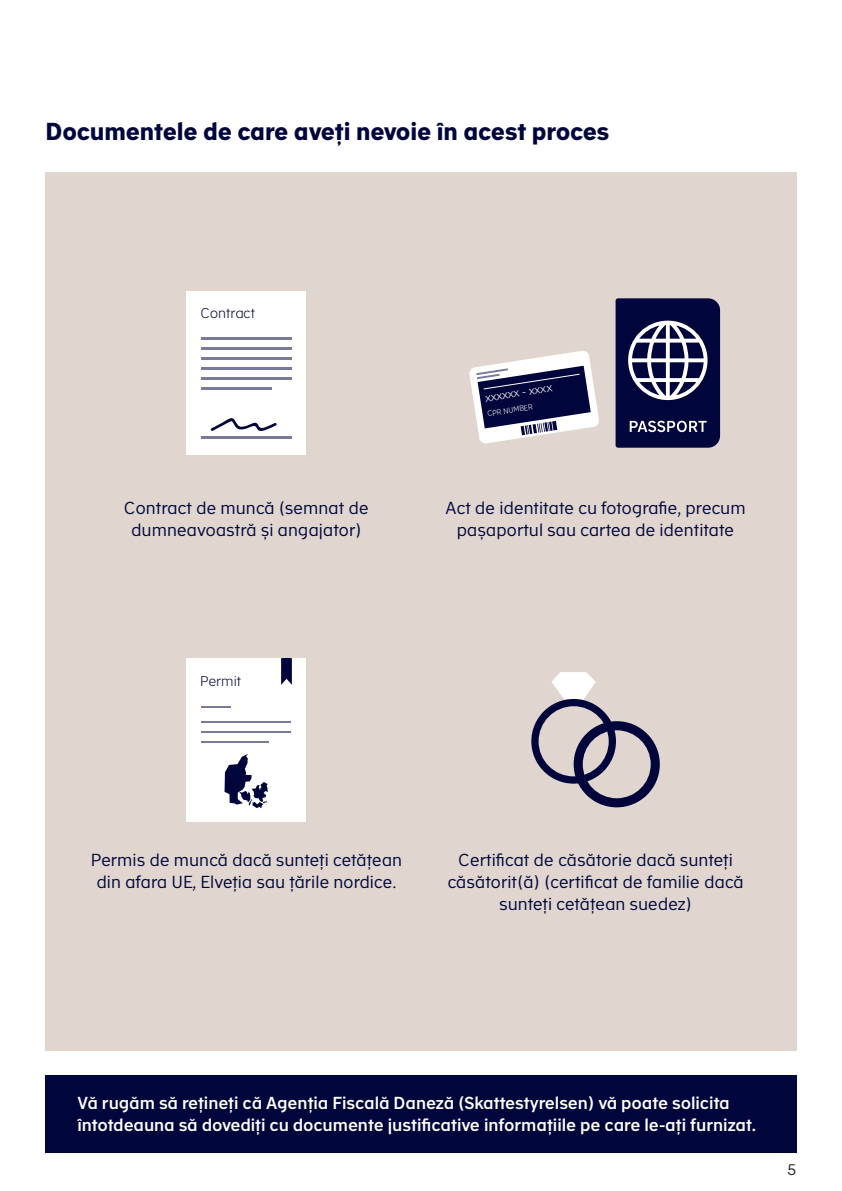
<style>
.page{position:relative;width:842px;height:1191px;background:#fff}
.page>*{position:absolute;margin:0;border:0;box-sizing:border-box;transform-origin:0 0}
.Overskrift_12_14{font:800 24px "Academy Sans";letter-spacing:-.005em;color:#00063b}
.Brød_8_5_11{font:17px/22px "Academy Sans";letter-spacing:-.01em;color:#00063b;text-align:center}
.Brød_8_5_11-2{font:600 17px/22px "Academy Sans";letter-spacing:-.005em;color:#fff}
.t1{font:15px "Academy Sans";color:#231f20}
.t2{font:300 13.8px "Academy Sans";color:#00063b}
.t3{font:300 13.6px "Academy Sans";color:#00063b}
.t4{font:300 11.4px "Academy Sans";color:#fff}
.Overskrift_12_14-2{font:300 7.4px "Academy Sans";color:#fff}
</style>
<div class="page">
<div style="left:45px;top:172px;width:752px;height:878px;background:#e0d6cf"></div>
<svg style="left:615px;top:298px;width:105px;height:150px;background:#333861"></svg>
<svg style="left:531px;top:672px;width:129px;height:135px"></svg>
<div style="left:187px;top:658px;width:119px;height:163px;background:#fff"></div>
<svg style="left:281px;top:658px;width:11px;height:27px"></svg>
<hr style="left:201px;top:721px;width:90px;height:2px;background:#78799b">
<hr style="left:201px;top:731px;width:90px;height:2px;background:#78799b">
<hr style="left:201px;top:741px;width:68px;height:2px;background:#78799b">
<hr style="left:201px;top:706px;width:30px;height:2px;background:#78799b">
<svg style="left:225px;top:753px;width:43px;height:55px"></svg>
<div style="left:187px;top:291px;width:119px;height:164px;background:#fff"></div>
<hr style="left:201px;top:337px;width:90px;height:2px;background:#78799b">
<hr style="left:201px;top:347px;width:90px;height:2px;background:#78799b">
<hr style="left:201px;top:357px;width:90px;height:2px;background:#78799b">
<hr style="left:201px;top:368px;width:90px;height:2px;background:#78799b">
<hr style="left:201px;top:378px;width:90px;height:2px;background:#78799b">
<hr style="left:201px;top:388px;width:70px;height:2px;background:#78799b">
<hr style="left:201px;top:436px;width:90px;height:2px;background:#78799b">
<svg style="left:210px;top:418px;width:67px;height:13px"></svg>
<div style="left:45px;top:1075px;width:752px;height:77px;background:#00063b"></div>
<svg style="left:469px;top:351px;width:130px;height:93px"></svg>
<p class="Overskrift_12_14" style="left:45px;top:114px;width:566px">Documentele de care aveți nevoie în acest proces</p>
<p class="t2" style="left:201px;top:303px;width:56px">Contract</p>
<p class="Brød_8_5_11" style="left:124px;top:496px;width:246px">Contract de muncă (semnat de dumneavoastră și angajator)</p>
<p class="t3" style="left:200px;top:671px;width:43px">Permit</p>
<p class="t4" style="left:484px;top:390px;width:69px;rotate:-9deg">xxxxxx - xxxx</p>
<p class="Overskrift_12_14-2" style="left:486px;top:409px;width:47px;rotate:-9deg">CPR NUMBER</p>
<p class="Brød_8_5_11" style="left:445px;top:496px;width:302px">Act de identitate cu fotografie, precum pașaportul sau cartea de identitate</p>
<p class="Brød_8_5_11" style="left:91px;top:848px;width:313px">Permis de muncă dacă sunteți cetățean din afara UE, Elveția sau țările nordice.</p>
<p class="Brød_8_5_11" style="left:447px;top:848px;width:298px">Certificat de căsătorie dacă sunteți căsătorit(ă) (certificat de familie dacă sunteți cetățean suedez)</p>
<p class="Brød_8_5_11-2" style="left:77px;top:1090px;width:680px">Vă rugăm să rețineți că Agenția Fiscală Daneză (Skattestyrelsen) vă poate solicita întotdeauna să dovediți cu documente justificative informațiile pe care le-ați furnizat.</p>
<p class="t1" style="left:787px;top:1158px;width:11px">5</p>
</div>
